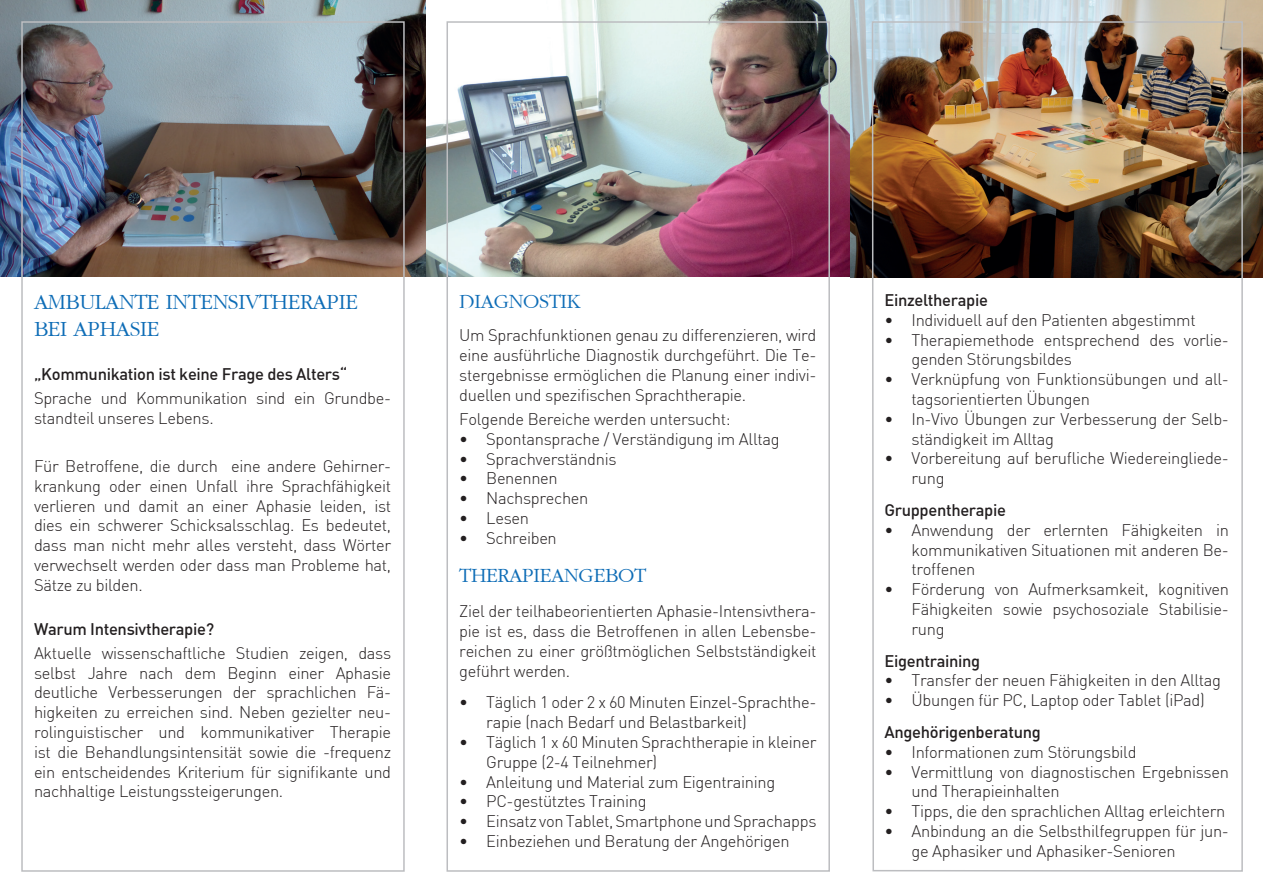
<style>
.page{position:relative;width:1263px;height:893px;background:#fff}
.page>*{position:absolute;margin:0;border:0;box-sizing:border-box;transform-origin:0 0}
.Überschrift{font:22.5px "I Garamond";letter-spacing:-.02em;color:#0d6cb6}
.Fließtext{font:21px "I Garamond";letter-spacing:-.02em;color:#0d6cb6}
.Fließtext-2{font:300 16.5px/19.8px "DIN Pro";letter-spacing:-.02em;color:#231f20}
.Fließtext-3{font:500 16.5px "DIN Pro";letter-spacing:-.02em;color:#231f20}
</style>
<div class="page">
<img style="left:0;top:0;width:1263px;height:277px">
<img style="left:871px;top:21px;width:372px;height:851px">
<div style="left:21px;top:21px;width:384px;height:851px;border:2px solid #bcbdc0"></div>
<div style="left:446px;top:21px;width:384px;height:851px;border:2px solid #bcbdc0"></div>
<p class="Überschrift" style="left:34px;top:290px;width:325px">AMBULANTE INTENSIVTHERAPIE</p>
<p class="Überschrift" style="left:34px;top:317px;width:127px">BEI APHASIE</p>
<p class="Fließtext-3" style="left:34px;top:363px;width:315px">„Kommunikation ist keine Frage des Alters“</p>
<p class="Fließtext-2" style="left:34px;top:388px;width:359px">Sprache und Kommunikation sind ein Grundbe&shy;standteil unseres Lebens.</p>
<p class="Fließtext-2" style="left:34px;top:456px;width:359px;text-align:justify">Für Betroffene, die durch eine andere Gehirner&shy;krankung oder einen Unfall ihre Sprachfähigkeit verlieren und damit an einer Aphasie leiden, ist dies ein schwerer Schicksalsschlag. Es bedeutet, dass man nicht mehr alles versteht, dass Wörter verwechselt werden oder dass man Probleme hat, Sätze zu bilden.</p>
<p class="Fließtext-3" style="left:34px;top:618px;width:182px">Warum Intensivtherapie?</p>
<p class="Fließtext-2" style="left:34px;top:643px;width:359px;text-align:justify">Aktuelle wissenschaftliche Studien zeigen, dass selbst Jahre nach dem Beginn einer Aphasie deutliche Verbesserungen der sprachlichen Fä&shy;higkeiten zu erreichen sind. Neben gezielter neu&shy;rolinguistischer und kommunikativer Therapie ist die Behandlungsintensität sowie die -frequenz ein entscheidendes Kriterium für signifikante und nachhaltige Leistungssteigerungen.</p>
<p class="Fließtext" style="left:459px;top:290px;width:123px">DIAGNOSTIK</p>
<p class="Fließtext-2" style="left:459px;top:325px;width:359px;text-align:justify">Um Sprachfunktionen genau zu differenzieren, wird eine ausführliche Diagnostik durchgeführt. Die Te&shy;stergebnisse ermöglichen die Planung einer indivi&shy;duellen und spezifischen Sprachtherapie.</p>
<p class="Fließtext-2" style="left:459px;top:409px;width:273px">Folgende Bereiche werden untersucht:</p>
<p class="Fließtext-2" style="left:459px;top:429px;width:322px">• Spontansprache / Verständigung im Alltag</p>
<p class="Fließtext-2" style="left:459px;top:448px;width:159px">• Sprachverständnis</p>
<p class="Fließtext-2" style="left:459px;top:468px;width:100px">• Benennen</p>
<p class="Fließtext-2" style="left:459px;top:488px;width:131px">• Nachsprechen</p>
<p class="Fließtext-2" style="left:459px;top:508px;width:71px">• Lesen</p>
<p class="Fließtext-2" style="left:459px;top:528px;width:99px">• Schreiben</p>
<p class="Fließtext" style="left:459px;top:565px;width:188px">THERAPIEANGEBOT</p>
<p class="Fließtext-2" style="left:459px;top:601px;width:359px;text-align:justify">Ziel der teilhabeorientierten Aphasie-Intensivthera&shy;pie ist es, dass die Betroffenen in allen Lebensbe&shy;reichen zu einer größtmöglichen Selbstständigkeit geführt werden.</p>
<p class="Fließtext-2" style="left:486px;top:692px;width:332px;text-indent:-27px">• Täglich 1 oder 2 x 60 Minuten Einzel-Sprachthe&shy;rapie (nach Bedarf und Belastbarkeit)</p>
<p class="Fließtext-2" style="left:486px;top:732px;width:332px;text-indent:-27px">• Täglich 1 x 60 Minuten Sprachtherapie in kleiner<br>Gruppe (2-4 Teilnehmer)</p>
<p class="Fließtext-2" style="left:459px;top:772px;width:317px">• Anleitung und Material zum Eigentraining</p>
<p class="Fließtext-2" style="left:459px;top:791px;width:189px">• PC-gestütztes Training</p>
<p class="Fließtext-2" style="left:459px;top:811px;width:359px">• Einsatz von Tablet, Smartphone und Sprachapps</p>
<p class="Fließtext-2" style="left:459px;top:831px;width:332px">• Einbeziehen und Beratung der Angehörigen</p>
<p class="Fließtext-3" style="left:884px;top:289px;width:105px">Einzeltherapie</p>
<p class="Fließtext-2" style="left:884px;top:310px;width:313px">• Individuell auf den Patienten abgestimmt</p>
<p class="Fließtext-2" style="left:911px;top:330px;width:319px;text-indent:-27px">• Therapiemethode entsprechend des vorlie&shy;genden Störungsbildes</p>
<p class="Fließtext-2" style="left:911px;top:369px;width:319px;text-indent:-27px">• Verknüpfung von Funktionsübungen und all&shy;tagsorientierten Übungen</p>
<p class="Fließtext-2" style="left:911px;top:409px;width:319px;text-indent:-27px">• In-Vivo Übungen zur Verbesserung der Selb&shy;ständigkeit im Alltag</p>
<p class="Fließtext-2" style="left:911px;top:448px;width:319px;text-indent:-27px">• Vorbereitung auf berufliche Wiedereingliede&shy;rung</p>
<p class="Fließtext-3" style="left:884px;top:499px;width:123px">Gruppentherapie</p>
<p class="Fließtext-2" style="left:911px;top:520px;width:319px;text-align:justify;text-indent:-27px">• Anwendung der erlernten Fähigkeiten in kommunikativen Situationen mit anderen Be&shy;troffenen</p>
<p class="Fließtext-2" style="left:911px;top:579px;width:319px;text-align:justify;text-indent:-27px">• Förderung von Aufmerksamkeit, kognitiven Fähigkeiten sowie psychosoziale Stabilisie&shy;rung</p>
<p class="Fließtext-3" style="left:884px;top:650px;width:97px">Eigentraining</p>
<p class="Fließtext-2" style="left:884px;top:670px;width:338px">• Transfer der neuen Fähigkeiten in den Alltag</p>
<p class="Fließtext-2" style="left:884px;top:690px;width:322px">• Übungen für PC, Laptop oder Tablet (iPad)</p>
<p class="Fließtext-3" style="left:884px;top:721px;width:158px">Angehörigenberatung</p>
<p class="Fließtext-2" style="left:884px;top:742px;width:254px">• Informationen zum Störungsbild</p>
<p class="Fließtext-2" style="left:911px;top:762px;width:319px;text-indent:-27px">• Vermittlung von diagnostischen Ergebnissen und Therapieinhalten</p>
<p class="Fließtext-2" style="left:884px;top:801px;width:342px">• Tipps, die den sprachlichen Alltag erleichtern</p>
<p class="Fließtext-2" style="left:911px;top:821px;width:319px;text-indent:-27px">• Anbindung an die Selbsthilfegruppen für jun&shy;ge Aphasiker und Aphasiker-Senioren</p>
</div>
